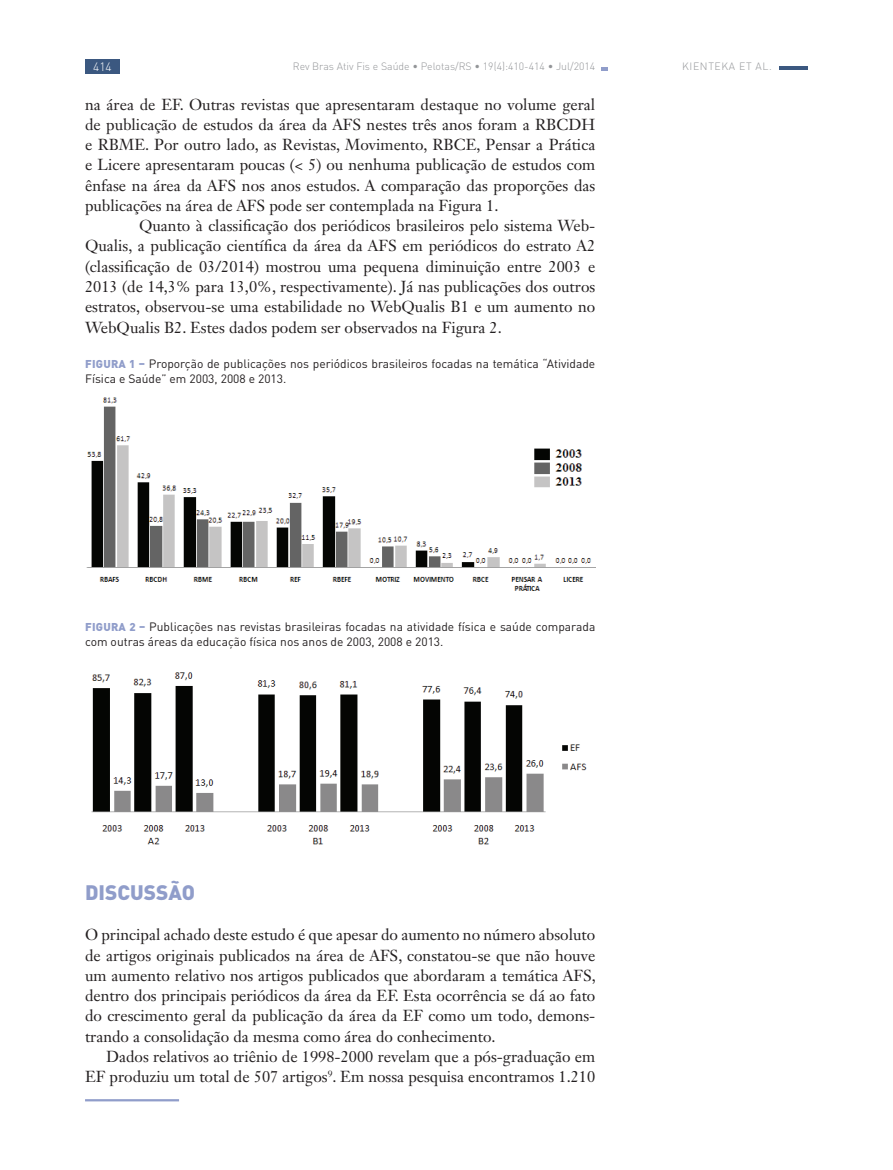
<style>
.page{position:relative;width:893px;height:1170px;background:#fff}
.page>*{position:absolute;margin:0;border:0;box-sizing:border-box;transform-origin:0 0}
.t1{font:900 20.7px "DIN Pro";color:#909dca}
.t2{font:15.75px/20.2px "Janson Text LT Std";color:#231f20;text-align:justify}
.t3{font:12px/15px "DIN Pro";color:#231f20}
.t4{font:300 12px "DIN Pro";color:#fff}
.t5{font:300 10.5px "DIN Pro";color:#939598}
.t6{font:300 10.5px "DIN Pro";letter-spacing:.06em;color:#939598}
.s1{font-weight:900;font-size:11.25px;color:#909dca}
</style>
<div class="page">
<div style="left:85px;top:59px;width:35px;height:15px;background:#3b5880"></div>
<hr style="left:779px;top:66px;width:29px;height:4px;background:#3b5880">
<svg style="left:602px;top:67px;width:6px;height:4px"></svg>
<hr style="left:85px;top:1099px;width:94px;height:2px;background:#909dca">
<img style="left:86px;top:397px;width:509px;height:194px">
<img style="left:91px;top:672px;width:496px;height:173px">
<p class="t4" style="left:93px;top:59px;width:20px">414</p>
<p class="t5" style="left:293px;top:59px;width:304px">Rev Bras Ativ Fis e Saúde • Pelotas/RS • 19(4):410-414 • Jul/2014</p>
<p class="t6" style="left:682px;top:59px;width:91px">kienteka et al.</p>
<p class="t2" style="left:85px;top:94px;width:512px">na área de EF. Outras revistas que apresentaram destaque no volume geral de publicação de estudos da área da AFS nestes três anos foram a RBCDH e RBME. Por outro lado, as Revistas, Movimento, RBCE, Pensar a Prática e Licere apresentaram poucas (&lt; 5) ou nenhuma publicação de estudos com ênfase na área da AFS nos anos estudos. A comparação das proporções das publicações na área de AFS pode ser contemplada na Figura 1.</p>
<p class="t2" style="left:85px;top:215px;width:512px;text-indent:54px">Quanto à classificação dos periódicos brasileiros pelo sistema Web-Qualis, a publicação científica da área da AFS em periódicos do estrato A2 (classificação de 03/2014) mostrou uma pequena diminuição entre 2003 e 2013 (de 14,3% para 13,0%, respectivamente). Já nas publicações dos outros estratos, observou-se uma estabilidade no WebQualis B1 e um aumento no WebQualis B2. Estes dados podem ser observados na Figura 2.</p>
<p class="t3" style="left:85px;top:355px;width:512px"><span class="s1">FIGURA 1 –</span> Proporção de publicações nos periódicos brasileiros focadas na temática “Atividade<br>Física e Saúde” em 2003, 2008 e 2013.</p>
<p class="t3" style="left:85px;top:618px;width:512px"><span class="s1">FIGURA 2 –</span> Publicações nas revistas brasileiras focadas na atividade física e saúde comparada com outras áreas da educação física nos anos de 2003, 2008 e 2013.</p>
<h1 class="t1" style="left:85px;top:878px;width:34px">DISCUSS</h1>
<h1 class="t1" style="left:168px;top:878px;width:26px">ÃO</h1>
<p class="t2" style="left:85px;top:924px;width:512px">O principal achado deste estudo é que apesar do aumento no número absoluto de artigos originais publicados na área de AFS, constatou-se que não houve um aumento relativo nos artigos publicados que abordaram a temática AFS, dentro dos principais periódicos da área da EF. Esta ocorrência se dá ao fato do crescimento geral da publicação da área da EF como um todo, demons&shy;trando a consolidação da mesma como área do conhecimento.</p>
<p class="t2" style="left:85px;top:1046px;width:512px;text-align:right">Dados relativos ao triênio de 1998-2000 revelam que a pós-graduação em<br>EF produziu um total de 507 artigos<sup>9</sup>. Em nossa pesquisa encontramos 1.210</p>
</div>
